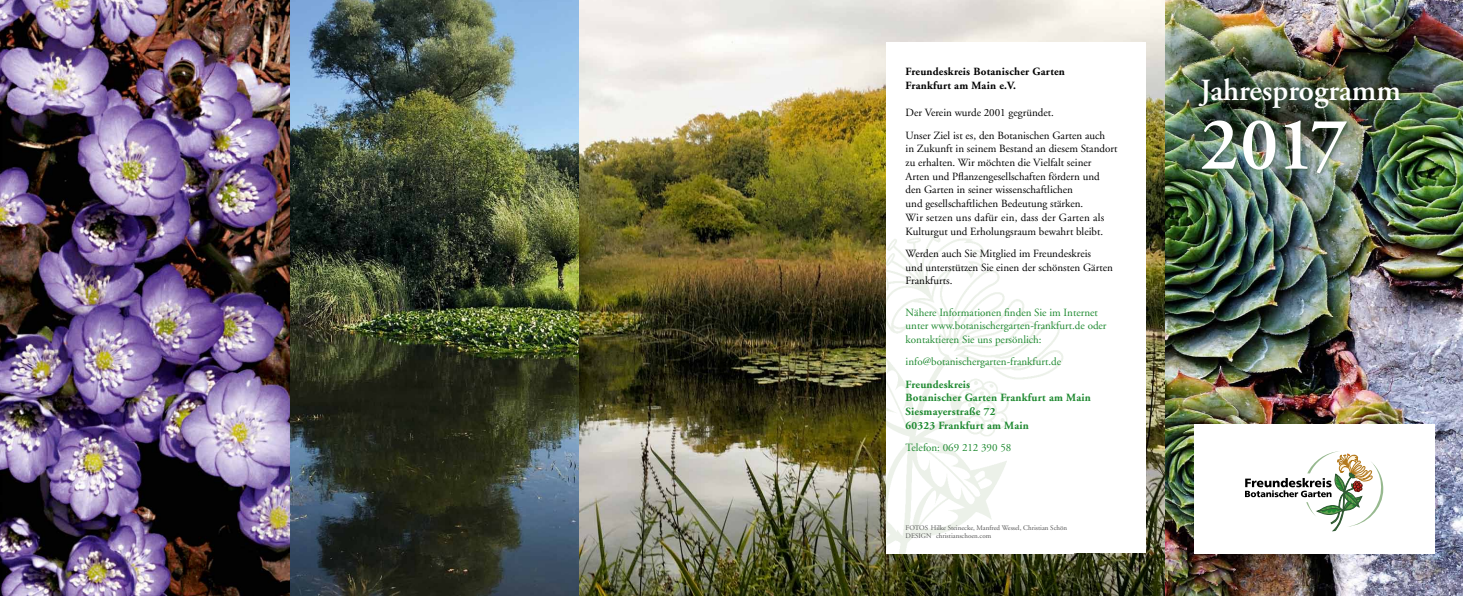
<style>
.page{position:relative;width:1463px;height:596px;background:#fff}
.page>*{position:absolute;margin:0;border:0;box-sizing:border-box;transform-origin:0 0}
.t1{font:600 75.2px "Adobe Garamond";color:#fff}
.t2{font:600 30.7px "Adobe Garamond";color:#fff}
.t3{font:11px/13.7px "Adobe Garamond";color:#000}
.t4{font:11px/13.7px "Adobe Garamond";color:#1f8a31}
.t5{font:700 11px/13.7px "Adobe Garamond";letter-spacing:.02em;color:#1f8a31}
.t6{font:700 11px/13.7px "Adobe Garamond";letter-spacing:.02em;color:#000}
.t7{font:7px/8.5px "Adobe Garamond";color:#565656}
</style>
<div class="page">
<img style="left:578px;top:0;width:587px;height:595px">
<img style="left:289px;top:0;width:289px;height:595px">
<img style="left:1165px;top:0;width:298px;height:595px">
<div style="left:1193px;top:423px;width:241px;height:130px;background:#fff"></div>
<svg style="left:1245px;top:451px;width:139px;height:80px"></svg>
<div style="left:1197px;top:77px;width:208px;height:100px;background:#315a34;opacity:.5"></div>
<div style="left:886px;top:43px;width:260px;height:510px;background:#fff"></div>
<img style="left:886px;top:232px;width:177px;height:321px">
<img style="left:0;top:0;width:289px;height:595px">
<p class="t6" style="left:905px;top:65px;width:161px">Freundeskreis Botanischer Garten<br>Frankfurt am Main e.V.</p>
<p class="t3" style="left:905px;top:102px;width:201px;line-height:22.4px">Der Verein wurde 2001 gegründet.<br>Unser Ziel ist es, den Botanischen Garten auch</p>
<p class="t3" style="left:905px;top:142px;width:213px">in Zukunft in seinem Bestand an diesem Standort zu erhalten. Wir möchten die Vielfalt seiner Arten und Pflanzengesellschaften fördern und den Garten in seiner wissenschaftlichen<br>und gesellschaftlichen Bedeutung stärken.<br>Wir setzen uns dafür ein, dass der Garten als Kulturgut und Erholungsraum bewahrt bleibt.</p>
<p class="t3" style="left:905px;top:247px;width:209px">Werden auch Sie Mitglied im Freundeskreis<br>und unterstützen Sie einen der schönsten Gärten<br>Frankfurts.</p>
<p class="t4" style="left:905px;top:305px;width:202px">Nähere Informationen finden Sie im Internet unter www.botanischergarten-frankfurt.de oder kontaktieren Sie uns persönlich:</p>
<p class="t4" style="left:905px;top:355px;width:157px">info@botanischergarten-frankfurt.de</p>
<p class="t5" style="left:905px;top:377px;width:187px">Freundeskreis<br>Botanischer Garten Frankfurt am Main<br>Siesmayerstraße 72<br>60323 Frankfurt am Main</p>
<p class="t4" style="left:905px;top:441px;width:107px">Telefon: 069 212 390 58</p>
<p class="t7" style="left:905px;top:523px;width:163px">Fotos Hilke Steinecke, Manfred Wessel, Christian Schön<br>DESIGN christianschoen.com</p>
<h2 class="t2" style="left:1200px;top:74px;width:202px">Jahresprogramm</h2>
<h1 class="t1" style="left:1200px;top:103px;width:149px">2017</h1>
</div>
